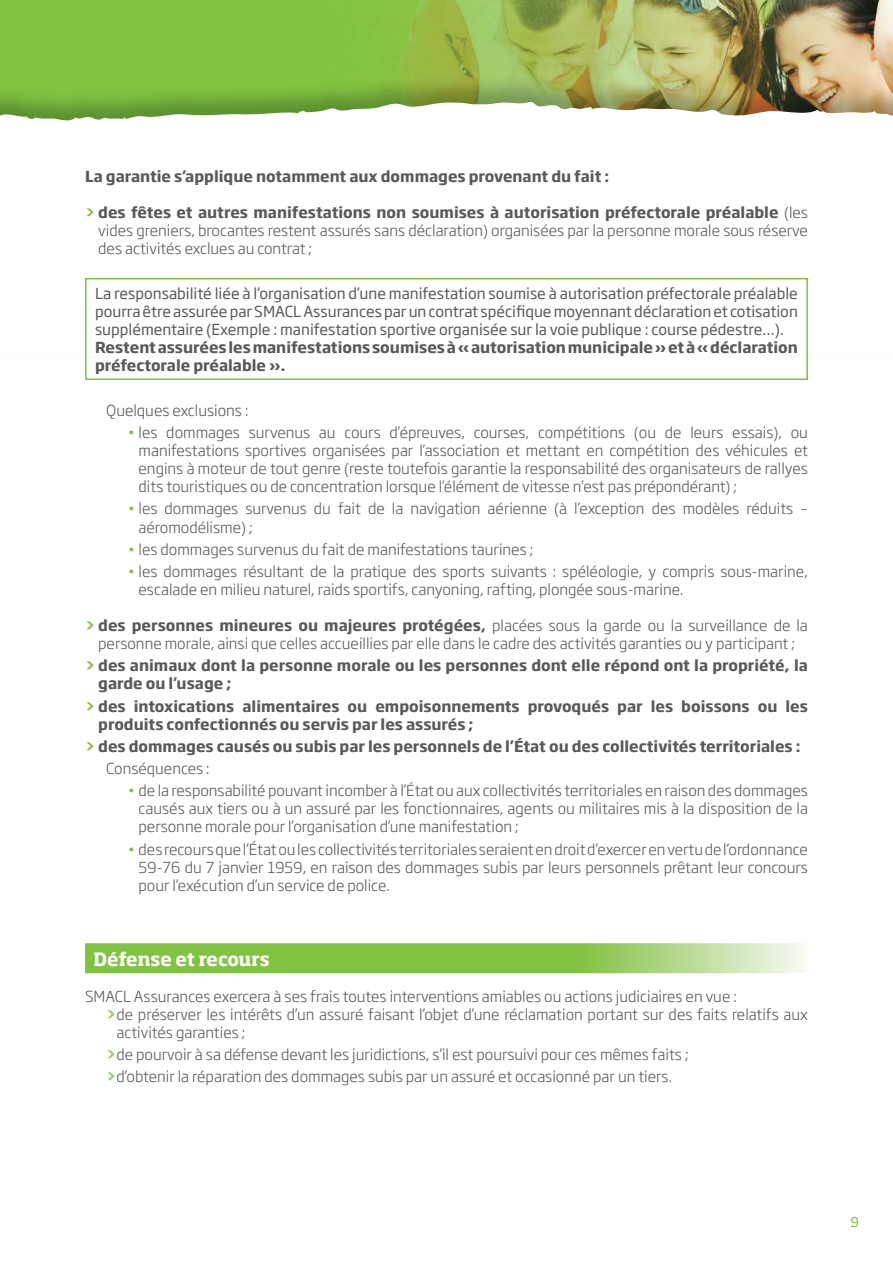
<style>
.page{position:relative;width:893px;height:1263px;background:#fff}
.page>*{position:absolute;margin:0;border:0;box-sizing:border-box;transform-origin:0 0}
.t1{font:700 18px "Soho Pro";letter-spacing:-.01em;color:#fff}
.t2{font:300 15px/18px "Soho Gothic Std";color:#58595b;text-align:justify}
.t3{font:700 15px/18px "Soho Gothic Std";color:#58595b}
.t4{font:15px/18px "Soho Gothic Std";color:#58595b;text-align:justify}
.t5{font:13.5px "Soho Pro";color:#80c342}
.s1{font-weight:700;color:#80c342}
.s2{font-weight:700}
.s3{color:#80c342}
.s4{font-weight:300}
.s5{font-weight:700;color:#99cc63}
</style>
<div class="page">
<div style="left:0;top:0;width:893px;height:319px;background:#80c342"></div>
<img style="left:377px;top:0;width:516px;height:102px">
<div style="left:0;top:102px;width:893px;height:217px;background:#fff"></div>
<svg style="left:85px;top:943px;width:718px;height:30px;background:#93cb5e"></svg>
<div style="left:85px;top:278px;width:723px;height:102px;border:2px solid #80c342"></div>
<p class="t3" style="left:85px;top:168px;width:526px">La garantie s’applique notamment aux dommages provenant du fait :</p>
<p class="t2" style="left:98px;top:205px;width:711px;text-indent:-13px"><span class="s1">&gt;</span> <span class="s2">des fêtes et autres manifestations non soumises à autorisation préfectorale préalable</span> (les vides greniers, brocantes restent assurés sans déclaration) organisées par la personne morale sous réserve des activités exclues au contrat ;</p>
<p class="t4" style="left:95px;top:286px;width:704px">La responsabilité liée à l’organisation d’une manifestation soumise à autorisation préfectorale préalable pourra être assurée par SMACL Assurances par un contrat spécifique moyennant déclaration et cotisation supplémentaire (Exemple : manifestation sportive organisée sur la voie publique : course pédestre…).</p>
<p class="t3" style="left:95px;top:339px;width:704px">Restent assurées les manifestations soumises à « autorisation municipale » et à « déclaration préfectorale préalable ».</p>
<p class="t2" style="left:106px;top:403px;width:143px">Quelques exclusions :</p>
<p class="t2" style="left:139px;top:425px;width:671px;text-indent:-11px"><span class="s3">•</span> les dommages survenus au cours d’épreuves, courses, compétitions (ou de leurs essais), ou manifestations sportives organisées par l’association et mettant en compétition des véhicules et engins à moteur de tout genre (reste toutefois garantie la responsabilité des organisateurs de rallyes dits touristiques ou de concentration lorsque l’élément de vitesse n’est pas prépondérant) ;</p>
<p class="t2" style="left:139px;top:501px;width:671px;text-indent:-11px"><span class="s3">•</span> les dommages survenus du fait de la navigation aérienne (à l’exception des modèles réduits – aéromodélisme) ;</p>
<p class="t2" style="left:128px;top:541px;width:407px"><span class="s3">•</span> les dommages survenus du fait de manifestations taurines ;</p>
<p class="t2" style="left:139px;top:564px;width:671px;text-indent:-11px"><span class="s3">•</span> les dommages résultant de la pratique des sports suivants : spéléologie, y compris sous-marine, escalade en milieu naturel, raids sportifs, canyoning, rafting, plongée sous-marine.</p>
<p class="t2" style="left:85px;top:618px;width:724px;text-align:center"><span class="s1">&gt;</span> <span class="s2">des personnes mineures ou majeures protégées,</span> placées sous la garde ou la surveillance de la personne morale, ainsi que celles accueillies par elle dans le cadre des activités garanties ou y participant ;</p>
<p class="t3" style="left:98px;top:658px;width:711px;text-indent:-13px"><span class="s3">&gt;</span> des animaux dont la personne morale ou les personnes dont elle répond ont la propriété, la garde ou l’usage ;</p>
<p class="t3" style="left:98px;top:698px;width:711px;text-indent:-13px"><span class="s3">&gt;</span> des intoxications alimentaires ou empoisonnements provoqués par les boissons ou les produits confectionnés ou servis par les assurés ;</p>
<p class="t3" style="left:106px;top:736px;width:696px;line-height:22.2px;text-indent:-21px"><span class="s3">&gt;</span> des dommages causés ou subis par les personnels de l’État ou des collectivités territoriales :<br><span class="s4">Conséquences :</span></p>
<p class="t2" style="left:139px;top:783px;width:671px;text-indent:-11px"><span class="s3">•</span> de la responsabilité pouvant incomber à l’État ou aux collectivités territoriales en raison des dommages causés aux tiers ou à un assuré par les fonctionnaires, agents ou militaires mis à la disposition de la personne morale pour l’organisation d’une manifestation ;</p>
<p class="t2" style="left:139px;top:841px;width:671px;text-indent:-11px"><span class="s3">•</span> des recours que l’État ou les collectivités territoriales seraient en droit d’exercer en vertu de l’ordonnance 59-76 du 7 janvier 1959, en raison des dommages subis par leurs personnels prêtant leur concours pour l’exécution d’un service de police.</p>
<p class="t1" style="left:94px;top:953px;width:178px">Défense et recours</p>
<p class="t2" style="left:85px;top:988px;width:653px">SMACL Assurances exercera à ses frais toutes interventions amiables ou actions judiciaires en vue :</p>
<p class="t2" style="left:106px;top:1006px;width:703px"><span class="s5">&gt;</span> de préserver les intérêts d’un assuré faisant l’objet d’une réclamation portant sur des faits relatifs aux</p>
<p class="t2" style="left:116px;top:1024px;width:130px">activités garanties ;</p>
<p class="t2" style="left:106px;top:1044px;width:584px;line-height:22.2px"><span class="s5">&gt;</span> de pourvoir à sa défense devant les juridictions, s’il est poursuivi pour ces mêmes faits ; <span class="s5">&gt;</span> d’obtenir la réparation des dommages subis par un assuré et occasionné par un tiers.</p>
<p class="t5" style="left:850px;top:1217px;width:10px">9</p>
</div>
